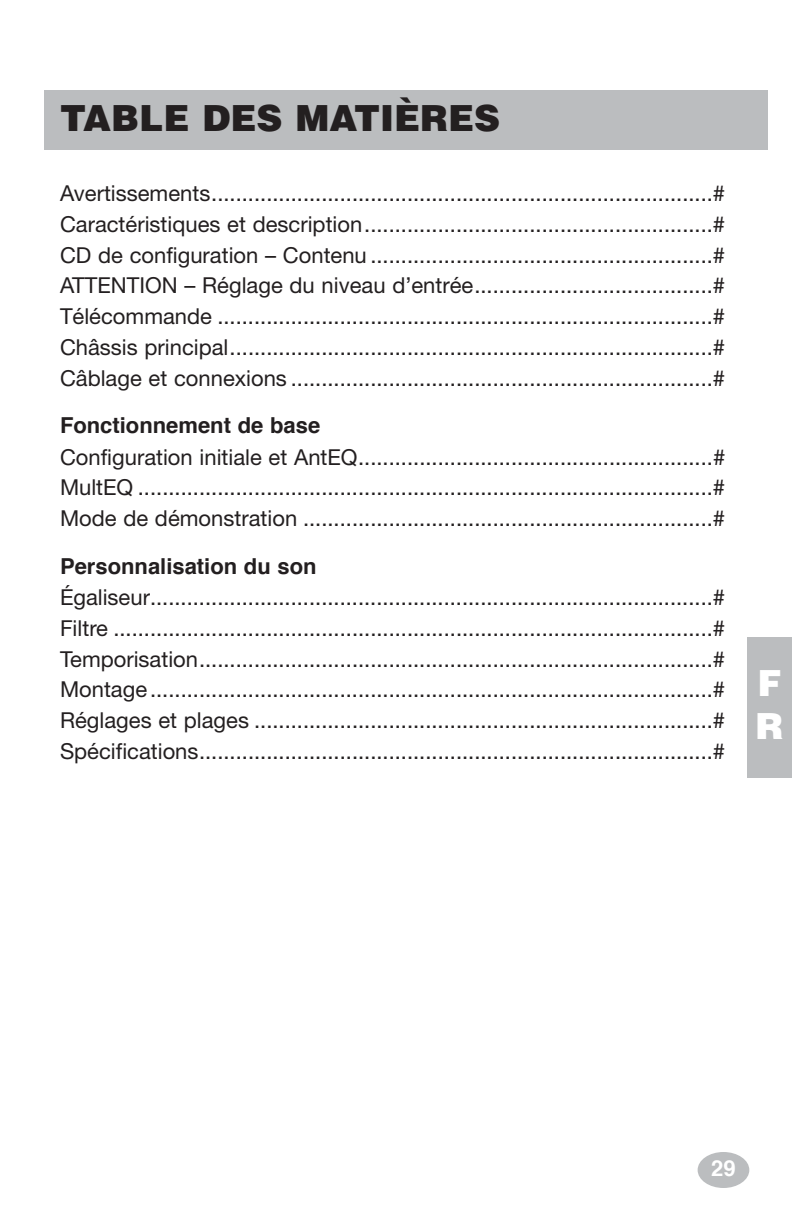
<style>
.page{position:relative;width:792px;height:1224px;background:#fff}
.page>*{position:absolute;margin:0;border:0;box-sizing:border-box;transform-origin:0 0}
.t1{font:900 36px "Helvetica";color:#231f20}
.t2{font:900 36px/43.2px "Helvetica";color:#fff}
.t3{font:22px/30.8px "Helvetica Neue";color:#231f20;text-align:justify}
.t4{font:700 22px "Helvetica";color:#231f20}
.t5{font:700 22px "Helvetica";color:#fff}
</style>
<div class="page">
<div style="left:44px;top:90px;width:724px;height:59px;background:#bbbdbf"></div>
<div style="left:747px;top:637px;width:45px;height:141px;background:#bbbdbf"></div>
<div style="left:698px;top:1152px;width:51px;height:36px;background:#bbbdbf;border-radius:50%"></div>
<h1 class="t1" style="left:60px;top:105px;width:442px">TABLE DES MATIÈRES</h1>
<p class="t3" style="left:60px;top:180px;width:667px">Avertissements..................................................................................# Caractéristiques et description.........................................................# CD de configuration – Contenu ........................................................# ATTENTION – Réglage du niveau d’entrée.......................................# Télécommande .................................................................................# Châssis principal...............................................................................# Câblage et connexions .....................................................................#</p>
<p class="t4" style="left:60px;top:416px;width:262px">Fonctionnement de base</p>
<p class="t3" style="left:60px;top:444px;width:667px">Configuration initiale et AntEQ..........................................................# MultEQ ..............................................................................................# Mode de démonstration ...................................................................#</p>
<p class="t4" style="left:60px;top:557px;width:258px">Personnalisation du son</p>
<p class="t3" style="left:60px;top:584px;width:667px">Égaliseur............................................................................................# Filtre ..................................................................................................# Temporisation....................................................................................# Montage............................................................................................# Réglages et plages ...........................................................................# Spécifications....................................................................................#</p>
<h1 class="t2" style="left:755px;top:664px;width:30px">F<br>R</h1>
<p class="t5" style="left:711px;top:1159px;width:26px">29</p>
</div>
